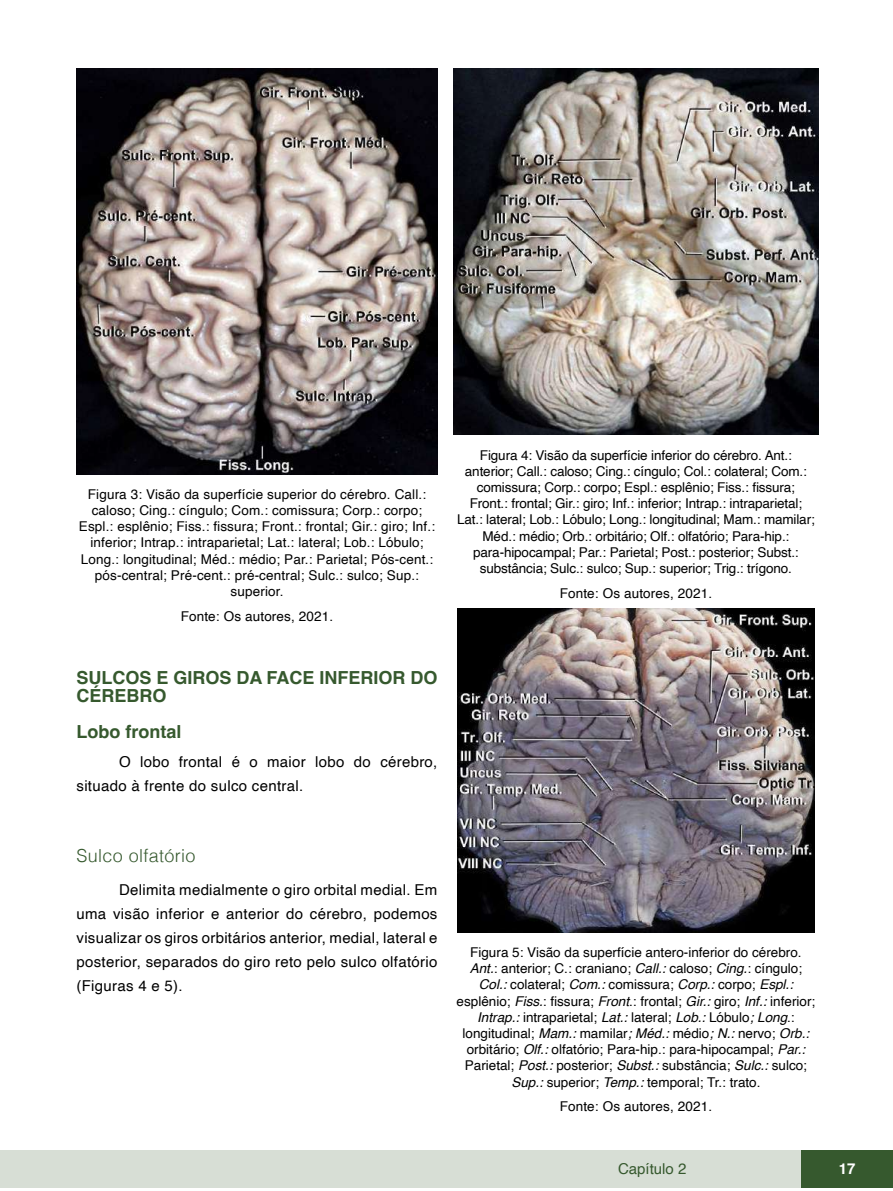
<style>
.page{position:relative;width:893px;height:1191px;background:#fff}
.page>*{position:absolute;margin:0;border:0;box-sizing:border-box;transform-origin:0 0}
.t1{font:700 18px/18px "Helvetica";color:#36592e}
.t2{font:300 18px "Helvetica";letter-spacing:.02em;color:#36592e}
.t3{font:15px/24px "Helvetica";letter-spacing:.02em;color:#000}
.t4{font:15px "Helvetica";color:#36592e}
.t5{font:700 15px "Helvetica";color:#fff}
.t6{font:13.5px/16.2px "Helvetica";color:#000;text-align:center}
.s1{font-style:italic}
</style>
<div class="page">
<div style="left:0;top:1149px;width:893px;height:38px;background:#d7ded5"></div>
<div style="left:801px;top:1149px;width:92px;height:38px;background:#36592e"></div>
<img style="left:77px;top:68px;width:360px;height:406px">
<img style="left:453px;top:68px;width:366px;height:367px">
<img style="left:457px;top:609px;width:357px;height:323px">
<p class="t6" style="left:79px;top:486px;width:358px">Figura 3: Visão da superfície superior do cérebro. Call.: caloso; Cing.: cíngulo; Com.: comissura; Corp.: corpo; Espl.: esplênio; Fiss.: fissura; Front.: frontal; Gir.: giro; Inf.: inferior; Intrap.: intraparietal; Lat.: lateral; Lob.: Lóbulo; Long.: longitudinal; Méd.: médio; Par.: Parietal; Pós-cent.: pós-central; Pré-cent.: pré-central; Sulc.: sulco; Sup.: superior.</p>
<p class="t6" style="left:181px;top:608px;width:154px">Fonte: Os autores, 2021.</p>
<h1 class="t1" style="left:77px;top:671px;width:362px">SULCOS E GIROS DA FACE INFERIOR DO<br>CÉREBRO</h1>
<h1 class="t1" style="left:77px;top:725px;width:106px">Lobo frontal</h1>
<p class="t3" style="left:77px;top:749px;width:362px;text-indent:43px">O lobo frontal é o maior lobo do cérebro, situado à frente do sulco central.</p>
<p class="t6" style="left:457px;top:447px;width:359px">Figura 4: Visão da superfície inferior do cérebro. Ant.: anterior; Call.: caloso; Cing.: cíngulo; Col.: colateral; Com.: comissura; Corp.: corpo; Espl.: esplênio; Fiss.: fissura; Front.: frontal; Gir.: giro; Inf.: inferior; Intrap.: intraparietal; Lat.: lateral; Lob.: Lóbulo; Long.: longitudinal; Mam.: mamilar; Méd.: médio; Orb.: orbitário; Olf.: olfatório; Para-hip.: para-hipocampal; Par.: Parietal; Post.: posterior; Subst.: substância; Sulc.: sulco; Sup.: superior; Trig.: trígono.</p>
<p class="t6" style="left:560px;top:585px;width:154px">Fonte: Os autores, 2021.</p>
<h1 class="t2" style="left:77px;top:840px;width:121px">Sulco olfatório</h1>
<p class="t3" style="left:77px;top:878px;width:362px;text-align:justify;text-indent:43px">Delimita medialmente o giro orbital medial. Em uma visão inferior e anterior do cérebro, podemos visualizar os giros orbitários anterior, medial, lateral e posterior, separados do giro reto pelo sulco olfatório (Figuras 4 e 5).</p>
<p class="t6" style="left:457px;top:944px;width:360px">Figura 5: Visão da superfície antero-inferior do cérebro.<br><span class="s1">Ant.</span>: anterior; C.: craniano; <span class="s1">Call.:</span> caloso; <span class="s1">Cing.</span>: cíngulo; <span class="s1">Col.:</span> colateral; <span class="s1">Com.:</span> comissura; <span class="s1">Corp.:</span> corpo; <span class="s1">Espl.: </span>esplênio; <span class="s1">Fiss.</span>: fissura; <span class="s1">Front</span>.: frontal; <span class="s1">Gir.:</span> giro; <span class="s1">Inf.:</span> inferior; <span class="s1">Intrap.:</span> intraparietal; <span class="s1">Lat.:</span> lateral; <span class="s1">Lob.:</span> Lóbulo<span class="s1">; Long</span>.: longitudinal; <span class="s1">Mam.:</span> mamilar<span class="s1">; Méd.:</span> médio<span class="s1">; N.:</span> nervo; <span class="s1">Orb.: </span>orbitário; <span class="s1">Olf.:</span> olfatório; Para-hip.: para-hipocampal; <span class="s1">Par.:<br></span>Parietal; <span class="s1">Post.:</span> posterior; <span class="s1">Subst.:</span> substância; <span class="s1">Sulc.:</span> sulco; <span class="s1">Sup.:</span> superior; <span class="s1">Temp.:</span> temporal; Tr.: trato.</p>
<p class="t6" style="left:560px;top:1098px;width:154px">Fonte: Os autores, 2021.</p>
<p class="t4" style="left:618px;top:1157px;width:70px">Capítulo 2</p>
<p class="t5" style="left:839px;top:1159px;width:18px">17</p>
</div>
